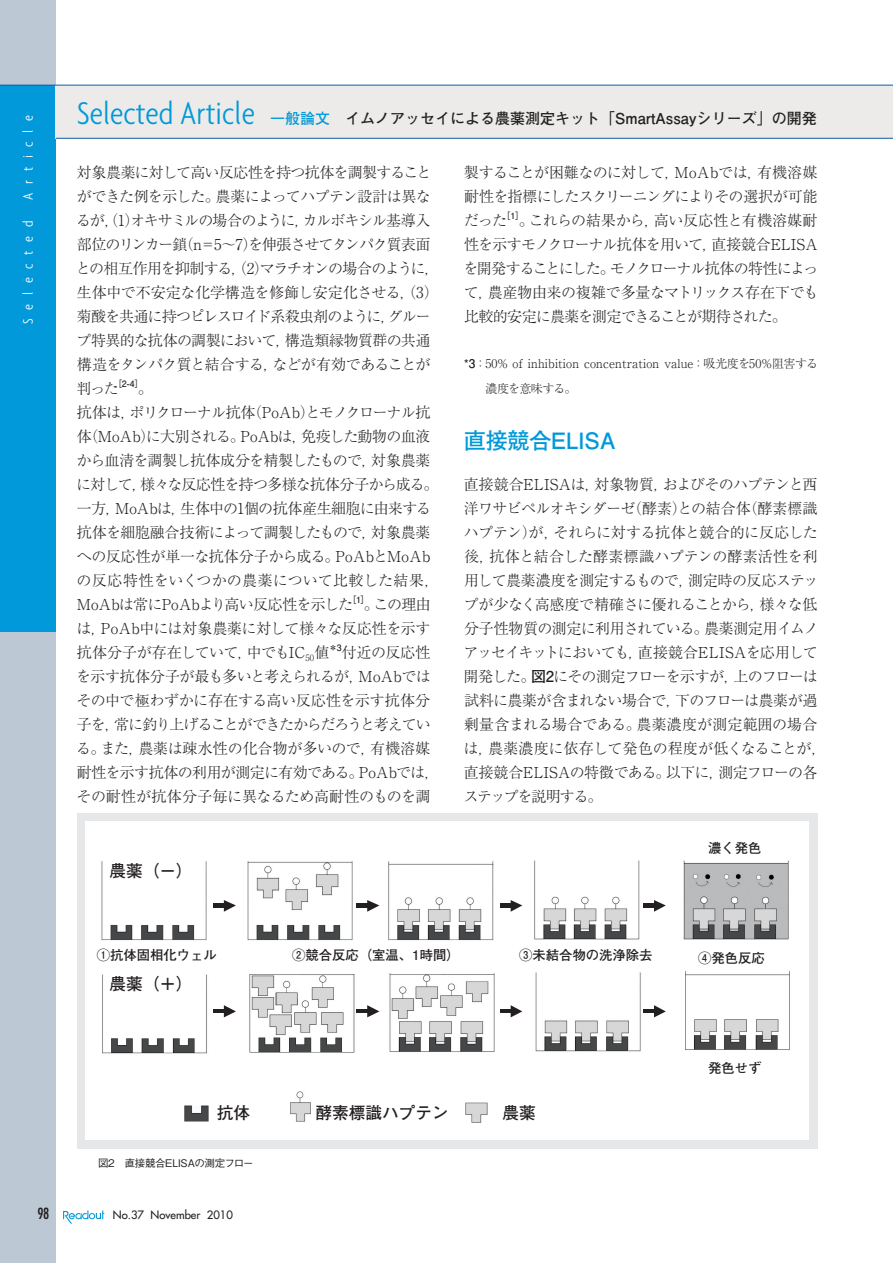
<style>
.page{position:relative;width:893px;height:1263px;background:#fff}
.page>*{position:absolute;margin:0;border:0;box-sizing:border-box;transform-origin:0 0}
.t1{font:300 condensed 33.9px "Agenda";color:#0199d9}
.t2{font:22.5px "Futo Go B101 Pro Bold 90 pv RKSJ H";letter-spacing:-.02em;color:#0199d9}
.t3{font:16.65px "Futo Go B101 Pro Bold 90 pv RKSJ H";color:#231f20}
.t4{font:15px/24px "Ryumin Pro Light 90 pv RKSJ H";letter-spacing:-.04em;color:#231f20}
.t5{font:15px "Futo Go B101 Pro Bold 90 pv RKSJ H";color:#231f20}
.t6{font:300 condensed 15px "Agenda";letter-spacing:.58em;color:#fff}
.t7{font:condensed 15px "Futura";color:#231f20}
.t8{font:13.35px "Futo Go B101 Pro Bold 90 pv RKSJ H";color:#231f20}
.t9{font:12px/25.5px "Ryumin Pro Light 90 pv RKSJ H";letter-spacing:.01em;color:#231f20}
.t10{font:11.25px "Futura";color:#231f20}
.t11{font:10.5px "Gothic BBB Pro Medium 90 pv RKSJ H";letter-spacing:-.045em;color:#231f20}
.t12{font:8.7px "Futo Go B101 Pro Bold 90 pv RKSJ H";color:#231f20}
.s1{color:#0199d9}
.s2{font-family:"Futo Go B101 Pro Bold 90 pv RKSJ H"}
</style>
<div class="page">
<div style="left:0;top:0;width:56px;height:1263px;background:#bcc8d4"></div>
<div style="left:0;top:85px;width:56px;height:547px;background:#0199d9"></div>
<svg style="left:63px;top:1211px;width:41px;height:13px"></svg>
<div style="left:56px;top:85px;width:836px;height:53px;background:#ecebe9"></div>
<hr style="left:0;top:85px;width:892px;height:1px;background:#0d5da5">
<hr style="left:56px;top:138px;width:836px;height:1px;background:#0d5da5">
<div style="left:77px;top:813px;width:740px;height:336px;background:#e6e7e9"></div>
<div style="left:86px;top:822px;width:722px;height:318px;background:#fff"></div>
<img style="left:101px;top:860px;width:689px;height:194px">
<img style="left:185px;top:1105px;width:23px;height:16px">
<img style="left:290px;top:1092px;width:21px;height:30px">
<img style="left:465px;top:1102px;width:22px;height:21px">
<hr style="left:213px;top:904px;width:13px;height:4px;background:#231f20">
<svg style="left:224px;top:900px;width:12px;height:12px"></svg>
<hr style="left:356px;top:904px;width:13px;height:4px;background:#231f20">
<svg style="left:367px;top:900px;width:12px;height:12px"></svg>
<hr style="left:500px;top:904px;width:12px;height:4px;background:#231f20">
<svg style="left:510px;top:900px;width:12px;height:12px"></svg>
<hr style="left:643px;top:904px;width:13px;height:4px;background:#231f20">
<svg style="left:654px;top:900px;width:11px;height:12px"></svg>
<hr style="left:500px;top:1009px;width:12px;height:4px;background:#231f20">
<svg style="left:510px;top:1005px;width:12px;height:12px"></svg>
<hr style="left:643px;top:1009px;width:13px;height:4px;background:#231f20">
<svg style="left:654px;top:1005px;width:11px;height:12px"></svg>
<hr style="left:213px;top:1009px;width:13px;height:4px;background:#231f20">
<svg style="left:224px;top:1005px;width:12px;height:12px"></svg>
<hr style="left:356px;top:1009px;width:13px;height:4px;background:#231f20">
<svg style="left:367px;top:1005px;width:12px;height:12px"></svg>
<p class="t6" style="left:19px;top:200px;width:87px;rotate:-90deg">Article</p>
<p class="t6" style="left:19px;top:324px;width:105px;rotate:-90deg">Selected</p>
<h1 class="t1" style="left:77px;top:92px;width:179px">Selected Article</h1>
<p class="t5" style="left:270px;top:112px;width:548px"><span class="s1">一般論文</span>　イムノアッセイによる農薬測定キット「SmartAssayシリーズ」の開発</p>
<p class="t4" style="left:76px;top:163px;width:365px">対象農薬に対して高い反応性を持つ抗体を調製することができた例を示した。農薬によってハプテン設計は異なるが，（1）オキサミルの場合のように，カルボキシル基導入部位のリンカー鎖（n＝5～7）を伸張させてタンパク質表面との相互作用を抑制する，（2）マラチオンの場合のように，生体中で不安定な化学構造を修飾し安定化させる，（3）菊酸を共通に持つピレスロイド系殺虫剤のように，グループ特異的な抗体の調製において，構造類縁物質群の共通構造をタンパク質と結合する，などが有効であることが判った</p>
<p class="t4" style="left:463px;top:163px;width:355px;text-align:justify">製することが困難なのに対して，MoAbでは，有機溶媒耐性を指標にしたスクリーニングによりその選択が可能だった</p>
<p class="t12" style="left:502px;top:212px;width:23px">［1］</p>
<p class="t4" style="left:463px;top:211px;width:357px;text-align:justify;text-indent:55px">。これらの結果から，高い反応性と有機溶媒耐性を示すモノクローナル抗体を用いて，直接競合ELISAを開発することにした。モノクローナル抗体の特性によって，農産物由来の複雑で多量なマトリックス存在下でも比較的安定に農薬を測定できることが期待された。</p>
<p class="t9" style="left:485px;top:352px;width:334px;text-indent:-21px"><span class="s2">*3</span>： 50% of inhibition concentration value：吸光度を50％阻害する濃度を意味する。</p>
<h2 class="t2" style="left:463px;top:432px;width:153px">直接競合ELISA</h2>
<p class="t4" style="left:463px;top:475px;width:364px">直接競合ELISAは，対象物質，およびそのハプテンと西洋ワサビペルオキシダーゼ（酵素）との結合体（酵素標識ハプテン）が，それらに対する抗体と競合的に反応した後，抗体と結合した酵素標識ハプテンの酵素活性を利用して農薬濃度を測定するもので，測定時の反応ステップが少なく高感度で精確さに優れることから，様々な低分子性物質の測定に利用されている。農薬測定用イムノアッセイキットにおいても，直接競合ELISAを応用して開発した。<span class="s2">図2</span>にその測定フローを示すが，上のフローは試料に農薬が含まれない場合で，下のフローは農薬が過剰量含まれる場合である。農薬濃度が測定範囲の場合は，農薬濃度に依存して発色の程度が低くなることが，直接競合ELISAの特徴である。以下に，測定フローの各ステップを説明する。</p>
<p class="t12" style="left:113px;top:380px;width:31px">［2-4］</p>
<p class="t4" style="left:76px;top:379px;width:364px;text-indent:61px">。<br>抗体は，ポリクローナル抗体（PoAb）とモノクローナル抗体（MoAb）に大別される。PoAbは，免疫した動物の血液から血清を調製し抗体成分を精製したもので，対象農薬に対して，様々な反応性を持つ多様な抗体分子から成る。一方，MoAbは，生体中の1個の抗体産生細胞に由来する抗体を細胞融合技術によって調製したもので，対象農薬への反応性が単一な抗体分子から成る。PoAbとMoAbの反応特性をいくつかの農薬について比較した結果，<br>MoAbは常にPoAbより高い反応性を示した</p>
<p class="t12" style="left:348px;top:596px;width:23px">［1］</p>
<p class="t4" style="left:76px;top:595px;width:356px;text-align:justify;text-indent:287px">。この理由は，PoAb中には対象農薬に対して様々な反応性を示す抗体分子が存在していて，中でもIC<sub>50</sub>値</p>
<p class="t12" style="left:329px;top:644px;width:15px">＊3</p>
<p class="t4" style="left:76px;top:643px;width:365px;text-indent:265px">付近の反応性を示す抗体分子が最も多いと考えられるが，MoAbではその中で極わずかに存在する高い反応性を示す抗体分子を，常に釣り上げることができたからだろうと考えている。また，農薬は疎水性の化合物が多いので，有機溶媒耐性を示す抗体の利用が測定に有効である。PoAbでは，その耐性が抗体分子毎に異なるため高耐性のものを調</p>
<p class="t3" style="left:109px;top:865px;width:85px">農薬（－）</p>
<p class="t8" style="left:97px;top:950px;width:121px">①抗体固相化ウェル</p>
<p class="t8" style="left:292px;top:950px;width:169px">②競合反応（室温、1時間）</p>
<p class="t8" style="left:519px;top:950px;width:135px">③未結合物の洗浄除去</p>
<p class="t3" style="left:109px;top:978px;width:85px">農薬（＋）</p>
<p class="t3" style="left:217px;top:1107px;width:35px">抗体</p>
<p class="t3" style="left:315px;top:1107px;width:135px">酵素標識ハプテン</p>
<p class="t3" style="left:502px;top:1107px;width:35px">農薬</p>
<p class="t11" style="left:98px;top:1159px;width:157px">図2　直接競合ELISAの測定フロー</p>
<p class="t8" style="left:708px;top:843px;width:55px">濃く発色</p>
<p class="t8" style="left:698px;top:953px;width:68px">④発色反応</p>
<p class="t8" style="left:708px;top:1063px;width:55px">発色せず</p>
<p class="t7" style="left:37px;top:1207px;width:14px">98</p>
<p class="t10" style="left:113px;top:1209px;width:121px">No.37 November 2010</p>
</div>
